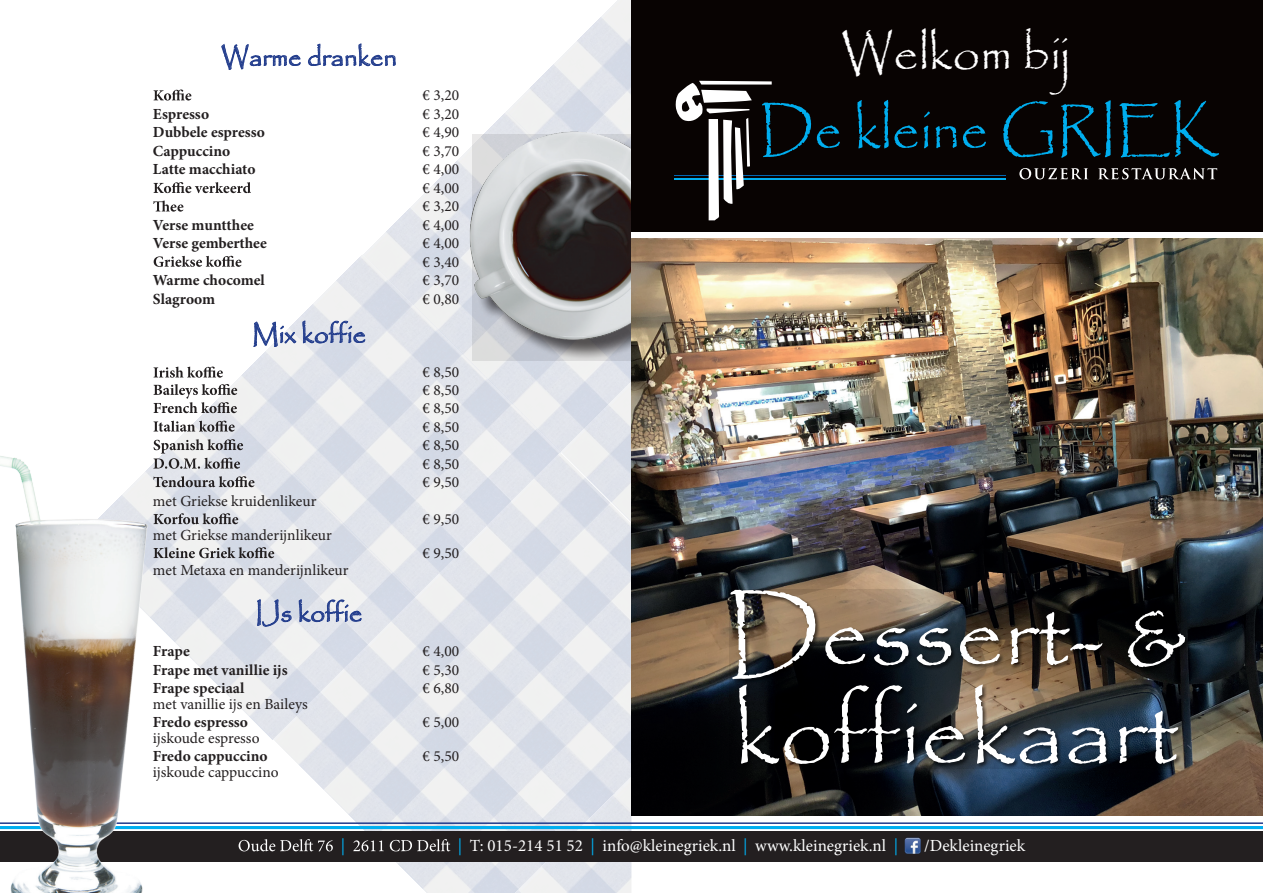
<style>
.page{position:relative;width:1263px;height:893px;background:#fff}
.page>*{position:absolute;margin:0;border:0;box-sizing:border-box;transform-origin:0 0}
.t1{font:95.7px/98.7px "Papyrus";color:#fff}
.t2{font:49.35px "Papyrus";color:#fff}
.t3{font:26.25px "Papyrus";color:#253f8e}
.t4{font:16.95px "Minion Pro";color:#fff}
.t5{font:16.95px "Minion Pro";color:#00aeef}
.t6{font:15.45px/18.5px "Minion Pro";color:#231f20;text-align:justify}
.t7{font:700 15.45px/18.5px "Minion Pro";color:#231f20}
.s1{color:#00aeef}
</style>
<div class="page">
<img style="left:364px;top:112px;width:267px;height:269px">
<img style="left:560px;top:381px;width:71px;height:71px">
<img style="left:506px;top:0;width:125px;height:122px">
<img style="left:273px;top:597px;width:203px;height:296px">
<img style="left:230px;top:254px;width:330px;height:343px">
<img style="left:416px;top:452px;width:215px;height:342px">
<img style="left:476px;top:793px;width:155px;height:100px">
<img style="left:614px;top:777px;width:17px;height:35px">
<svg style="left:154px;top:89px;width:37px;height:12px"></svg>
<svg style="left:154px;top:182px;width:97px;height:11px"></svg>
<svg style="left:153px;top:201px;width:30px;height:11px"></svg>
<svg style="left:154px;top:256px;width:87px;height:11px"></svg>
<svg style="left:221px;top:43px;width:80px;height:27px"></svg>
<svg style="left:308px;top:43px;width:88px;height:24px"></svg>
<svg style="left:253px;top:284px;width:43px;height:65px"></svg>
<svg style="left:302px;top:320px;width:64px;height:25px;background:#b2bbd3"></svg>
<svg style="left:154px;top:367px;width:61px;height:2px"></svg>
<svg style="left:263px;top:547px;width:29px;height:80px;background:#d1d5e1"></svg>
<svg style="left:298px;top:599px;width:64px;height:25px"></svg>
<div style="left:0;top:831px;width:1263px;height:31px;background:#231f20"></div>
<svg style="left:263px;top:839px;width:70px;height:12px"></svg>
<svg style="left:353px;top:839px;width:97px;height:12px"></svg>
<hr style="left:0;top:826px;width:1263px;height:3px;background:#00aeef">
<hr style="left:0;top:822px;width:1263px;height:2px;background:#253f8e">
<svg style="left:905px;top:838px;width:16px;height:16px"></svg>
<svg style="left:472px;top:349px;width:159px;height:11px;background:#c3c5ca"></svg>
<img style="left:459px;top:122px;width:172px;height:227px">
<div style="left:631px;top:0;width:632px;height:232px;background:#080302"></div>
<svg style="left:817px;top:125px;width:23px;height:23px"></svg>
<svg style="left:857px;top:100px;width:60px;height:49px"></svg>
<svg style="left:924px;top:112px;width:33px;height:36px"></svg>
<svg style="left:963px;top:125px;width:23px;height:23px"></svg>
<svg style="left:1003px;top:101px;width:50px;height:56px"></svg>
<svg style="left:1061px;top:100px;width:50px;height:58px"></svg>
<svg style="left:1119px;top:100px;width:100px;height:57px"></svg>
<svg style="left:1019px;top:168px;width:69px;height:11px"></svg>
<svg style="left:1098px;top:168px;width:119px;height:11px"></svg>
<hr style="left:674px;top:175px;width:332px;height:1px;background:#0166b3">
<hr style="left:674px;top:178px;width:332px;height:1px;background:#00aeef">
<svg style="left:675px;top:81px;width:136px;height:139px"></svg>
<img style="left:631px;top:239px;width:632px;height:577px">
<svg style="left:730px;top:589px;width:460px;height:180px;background:#2f2d2a"></svg>
<img style="left:0;top:369px;width:263px;height:524px">
<h3 class="t3" style="left:221px;top:41px;width:177px">Warme dranken</h3>
<p class="t6" style="left:422px;top:86px;width:38px">€ 3,20</p>
<p class="t7" style="left:153px;top:105px;width:58px">Espresso</p>
<p class="t6" style="left:422px;top:105px;width:38px">€ 3,20</p>
<p class="t7" style="left:153px;top:123px;width:113px">Dubbele espresso<br>Cappuccino</p>
<p class="t6" style="left:422px;top:123px;width:38px">€ 4,90</p>
<p class="t6" style="left:422px;top:142px;width:38px">€ 3,70</p>
<p class="t7" style="left:153px;top:160px;width:104px">Latte macchiato</p>
<p class="t6" style="left:422px;top:160px;width:38px">€ 4,00 € 4,00 € 3,20</p>
<p class="t7" style="left:153px;top:216px;width:103px">Verse muntthee</p>
<p class="t6" style="left:422px;top:216px;width:38px">€ 4,00</p>
<p class="t7" style="left:153px;top:234px;width:115px">Verse gemberthee</p>
<p class="t6" style="left:422px;top:235px;width:38px">€ 4,00 € 3,40</p>
<p class="t7" style="left:153px;top:271px;width:113px">Warme chocomel<br>Slagroom</p>
<p class="t6" style="left:422px;top:271px;width:38px">€ 3,70 € 0,80</p>
<h3 class="t3" style="left:252px;top:318px;width:116px">Mix koffie</h3>
<p class="t6" style="left:153px;top:491px;width:165px">met Griekse kruidenlikeur</p>
<p class="t6" style="left:153px;top:525px;width:180px">met Griekse manderijnlikeur</p>
<p class="t6" style="left:153px;top:561px;width:197px">met Metaxa en manderijnlikeur</p>
<h3 class="t3" style="left:256px;top:597px;width:108px">IJs koffie</h3>
<p class="t6" style="left:422px;top:363px;width:38px">€ 8,50</p>
<p class="t6" style="left:422px;top:399px;width:38px">€ 8,50</p>
<p class="t6" style="left:422px;top:381px;width:38px">€ 8,50</p>
<p class="t6" style="left:422px;top:417px;width:38px">€ 8,50 € 8,50 € 8,50 € 9,50</p>
<p class="t6" style="left:422px;top:510px;width:38px">€ 9,50</p>
<p class="t6" style="left:422px;top:544px;width:38px">€ 9,50</p>
<p class="t7" style="left:153px;top:642px;width:38px">Frape</p>
<p class="t6" style="left:422px;top:642px;width:38px">€ 4,00</p>
<p class="t7" style="left:153px;top:660px;width:136px">Frape met vanillie ijs</p>
<p class="t6" style="left:422px;top:661px;width:38px">€ 5,30</p>
<p class="t7" style="left:153px;top:679px;width:93px">Frape speciaal</p>
<p class="t6" style="left:422px;top:679px;width:38px">€ 6,80</p>
<p class="t6" style="left:153px;top:695px;width:156px">met vanillie ijs en Baileys</p>
<p class="t7" style="left:153px;top:713px;width:97px">Fredo espresso</p>
<p class="t6" style="left:422px;top:713px;width:38px">€ 5,00</p>
<p class="t6" style="left:153px;top:729px;width:108px">ijskoude espresso</p>
<p class="t7" style="left:153px;top:747px;width:116px">Fredo cappuccino</p>
<p class="t6" style="left:422px;top:747px;width:38px">€ 5,50</p>
<p class="t6" style="left:153px;top:762px;width:127px">ijskoude cappuccino</p>
<h2 class="t2" style="left:841px;top:23px;width:232px">Welkom bij</h2>
<h1 class="t1" style="left:726px;top:582px;width:462px">Dessert- &amp; koffiekaart</h1>
<p class="t5" style="left:341px;top:834px;width:6px">|</p>
<p class="t4" style="left:458px;top:834px;width:442px"><span class="s1">|</span> T: 015-214 51 52 <span class="s1">|</span> info@kleinegriek.nl <span class="s1">|</span> www.kleinegriek.nl <span class="s1">|</span></p>
<p class="t4" style="left:924px;top:834px;width:102px">/Dekleinegriek</p>
</div>
